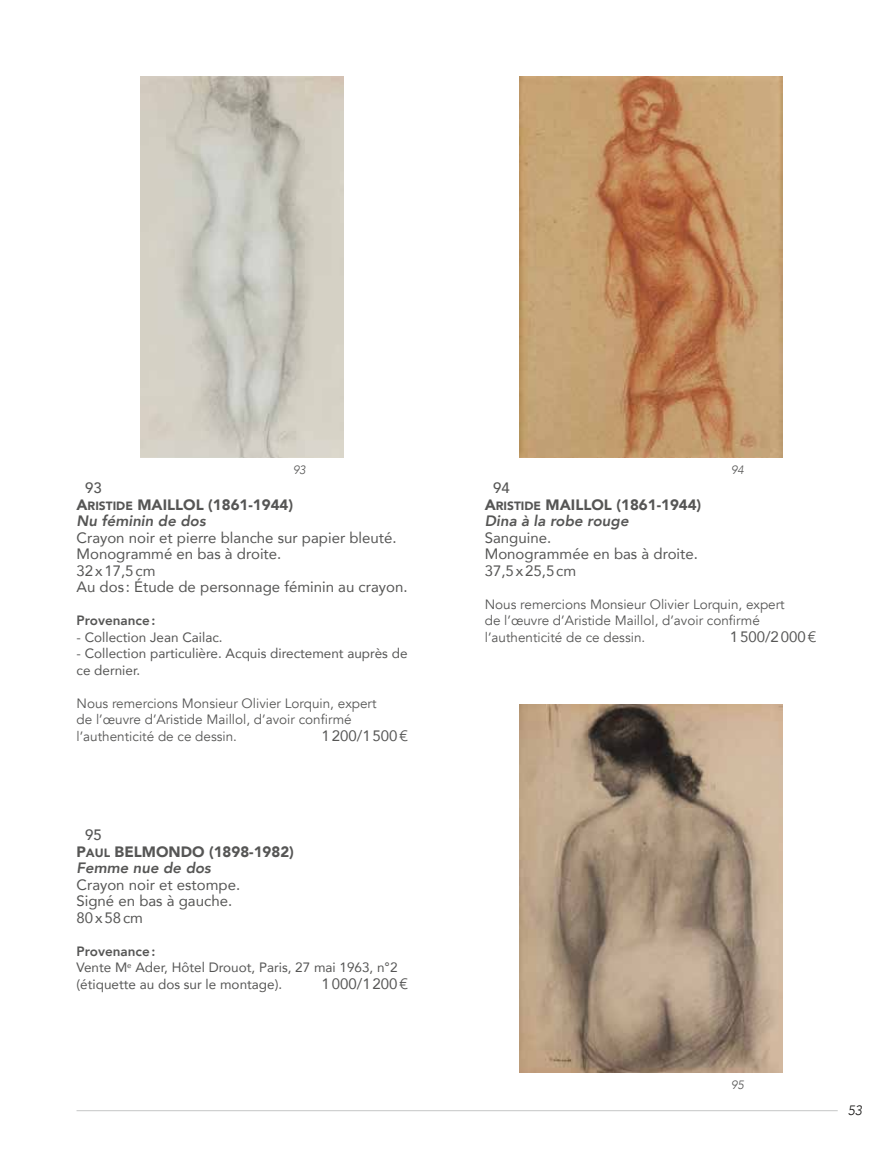
<style>
.page{position:relative;width:893px;height:1149px;background:#fff}
.page>*{position:absolute;margin:0;border:0;box-sizing:border-box;transform-origin:0 0}
.t1{font:15px/16.5px "Avenir";color:#565655}
.t2{font:15px "Avenir Black SC800";color:#565655}
.t3{font:italic 800 15px "Avenir";color:#565655}
.t4{font:500 15px "Avenir";color:#565655}
.t5{font:13.5px/16.5px "Avenir";color:#565655}
.t6{font:13.5px/16.5px "Avenir";color:#565655}
.t7{font:800 13.5px "Avenir";color:#565655}
.t8{font:italic 300 13.5px "Avenir";color:#181716}
.t9{font:italic 300 12px "Avenir";color:#565655}
.s1{font-size:12px}
.s2{font-weight:800}
</style>
<div class="page">
<hr style="left:77px;top:1109px;width:761px;height:1px;background:#c5c6c6">
<img style="left:141px;top:77px;width:203px;height:380px">
<img style="left:519px;top:77px;width:263px;height:380px">
<img style="left:519px;top:704px;width:263px;height:367px">
<p class="t9" style="left:293px;top:462px;width:14px">93</p>
<p class="t9" style="left:731px;top:462px;width:14px">94</p>
<p class="t4" style="left:85px;top:475px;width:18px">93</p>
<p class="t2" style="left:77px;top:491px;width:72px">A<span class="s1">RISTIDE</span> MAILLOL</p>
<p class="t2" style="left:208px;top:491px;width:86px">(1861-1944)</p>
<p class="t3" style="left:77px;top:512px;width:131px">Nu féminin de dos</p>
<p class="t1" style="left:77px;top:528px;width:332px">Crayon noir et pierre blanche sur papier bleuté.<br>Monogrammé en bas à droite.<br>32x17,5cm<br>Au dos : Étude de personnage féminin au crayon.</p>
<p class="t7" style="left:77px;top:610px;width:80px">Provenance:</p>
<p class="t6" style="left:77px;top:628px;width:148px">- Collection Jean Cailac.</p>
<p class="t6" style="left:77px;top:644px;width:332px">- Collection particulière. Acquis directement auprès de ce dernier.</p>
<p class="t5" style="left:77px;top:695px;width:301px">Nous remercions Monsieur Olivier Lorquin, expert de l’œuvre d’Aristide Maillol, d’avoir confirmé l’authenticité de ce dessin.</p>
<p class="t1" style="left:322px;top:726px;width:88px">1200/1500€</p>
<p class="t4" style="left:85px;top:821px;width:18px">95</p>
<p class="t2" style="left:77px;top:838px;width:51px">P<span class="s1">AUL</span> BELMONDO</p>
<p class="t2" style="left:209px;top:838px;width:86px">(1898-1982)</p>
<p class="t3" style="left:77px;top:858px;width:136px">Femme nue de dos</p>
<p class="t1" style="left:77px;top:875px;width:165px">Crayon noir et estompe.<br>Signé en bas à gauche.<br>80x58cm</p>
<p class="t6" style="left:77px;top:941px;width:322px"><span class="s2">Provenance:<br></span>Vente M<sup>e</sup> Ader, Hôtel Drouot, Paris, 27 mai 1963, n°2 (étiquette au dos sur le montage).</p>
<p class="t1" style="left:322px;top:974px;width:88px">1000/1200€</p>
<p class="t4" style="left:493px;top:475px;width:18px">94</p>
<p class="t2" style="left:485px;top:491px;width:72px">A<span class="s1">RISTIDE</span> MAILLOL</p>
<p class="t2" style="left:616px;top:491px;width:86px">(1861-1944)</p>
<p class="t3" style="left:485px;top:512px;width:145px">Dina à la robe rouge</p>
<p class="t1" style="left:485px;top:528px;width:215px">Sanguine.<br>Monogrammée en bas à droite.<br>37,5x25,5cm</p>
<p class="t5" style="left:485px;top:596px;width:301px">Nous remercions Monsieur Olivier Lorquin, expert de l’œuvre d’Aristide Maillol, d’avoir confirmé l’authenticité de ce dessin.</p>
<p class="t1" style="left:730px;top:627px;width:88px">1500/2000€</p>
<p class="t9" style="left:731px;top:1077px;width:14px">95</p>
<p class="t8" style="left:848px;top:1102px;width:16px">53</p>
</div>
